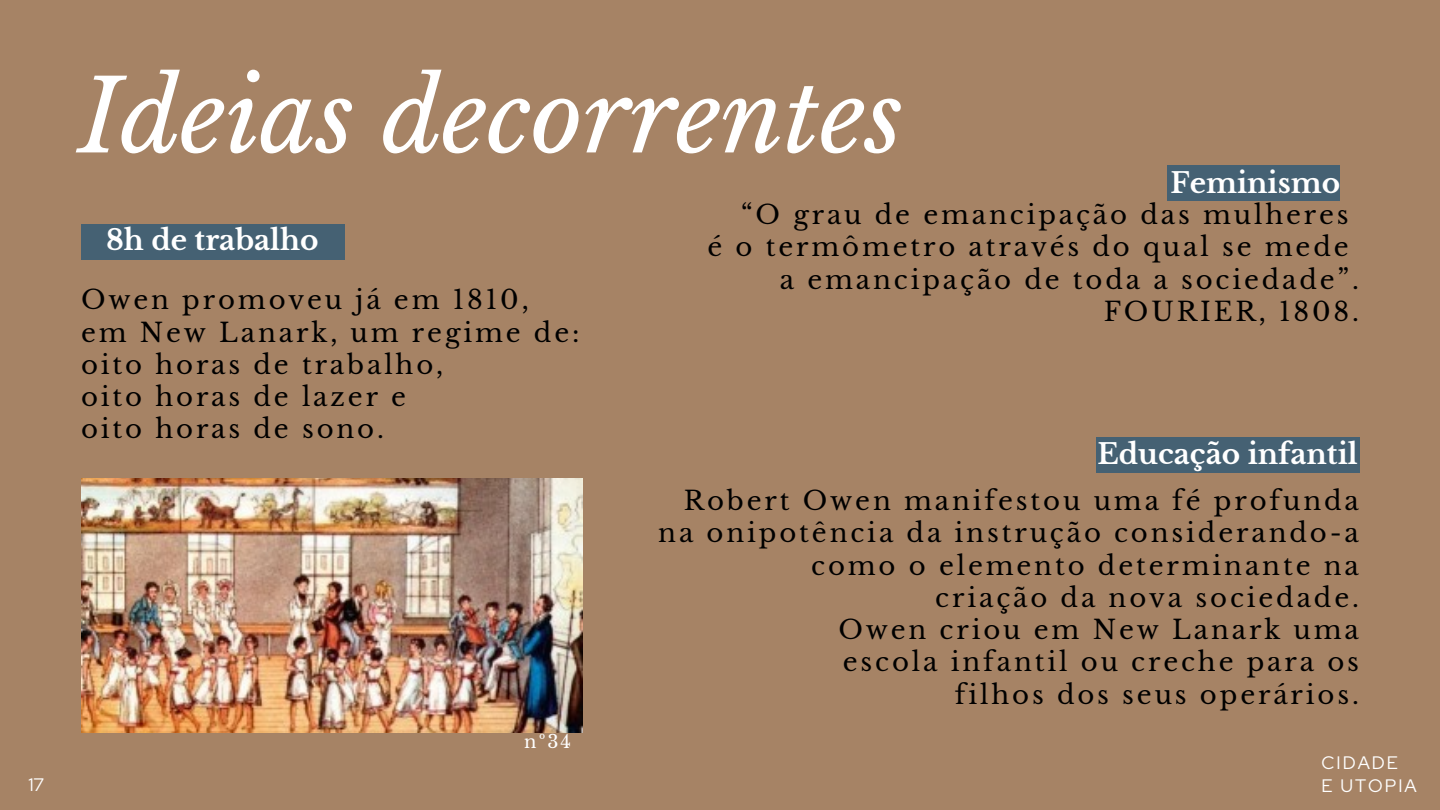
<style>
.page{position:relative;width:1440px;height:810px;background:#a68365}
.page>*{position:absolute;margin:0;border:0;box-sizing:border-box;transform-origin:0 0}
.t1{font:italic 99.7px "Libre Baskerville";color:#fff}
.t2{font:700 28px "Libre Baskerville";color:#fff}
.t3{font:26px/32.2px "Libre Baskerville";letter-spacing:.11em;color:#000;text-align:right}
.t4{font:18px "Red Hat Display";letter-spacing:.11em;color:#fff}
.t5{font:18px "Libre Baskerville";color:#fff}
</style>
<div class="page">
<div style="left:1167px;top:165px;width:173px;height:36px;background:#456173"></div>
<div style="left:1096px;top:437px;width:263px;height:36px;background:#456173"></div>
<div style="left:81px;top:224px;width:263px;height:35px;background:#456173"></div>
<img style="left:81px;top:479px;width:502px;height:253px">
<h1 class="t1" style="left:79px;top:56px;width:826px">Ideias decorrentes</h1>
<p class="t2" style="left:1170px;top:166px;width:171px">Feminismo</p>
<p class="t2" style="left:106px;top:223px;width:214px">8h de trabalho</p>
<p class="t3" style="left:81px;top:284px;width:500px;text-align:left">Owen promoveu já em 1810, em New Lanark, um regime de: oito horas de trabalho,<br>oito horas de lazer e<br>oito horas de sono.</p>
<p class="t5" style="left:524px;top:730px;width:48px">nº34</p>
<p class="t3" style="left:741px;top:199px;width:609px">“O grau de emancipação das mulheres</p>
<p class="t3" style="left:707px;top:231px;width:643px">é o termômetro através do qual se mede</p>
<p class="t3" style="left:780px;top:264px;width:581px">a emancipação de toda a sociedade”.</p>
<p class="t3" style="left:1104px;top:296px;width:257px">FOURIER, 1808.</p>
<p class="t2" style="left:1097px;top:437px;width:262px">Educação infantil</p>
<p class="t3" style="left:658px;top:485px;width:702px">Robert Owen manifestou uma fé profunda na onipotência da instrução considerando-a como o elemento determinante na<br>criação da nova sociedade.<br>Owen criou em New Lanark uma<br>escola infantil ou creche para os<br>filhos dos seus operários.</p>
<p class="t4" style="left:1322px;top:751px;width:78px">CIDADE</p>
<p class="t4" style="left:29px;top:772px;width:17px">17</p>
<p class="t4" style="left:1322px;top:773px;width:97px">E UTOPIA</p>
</div>
